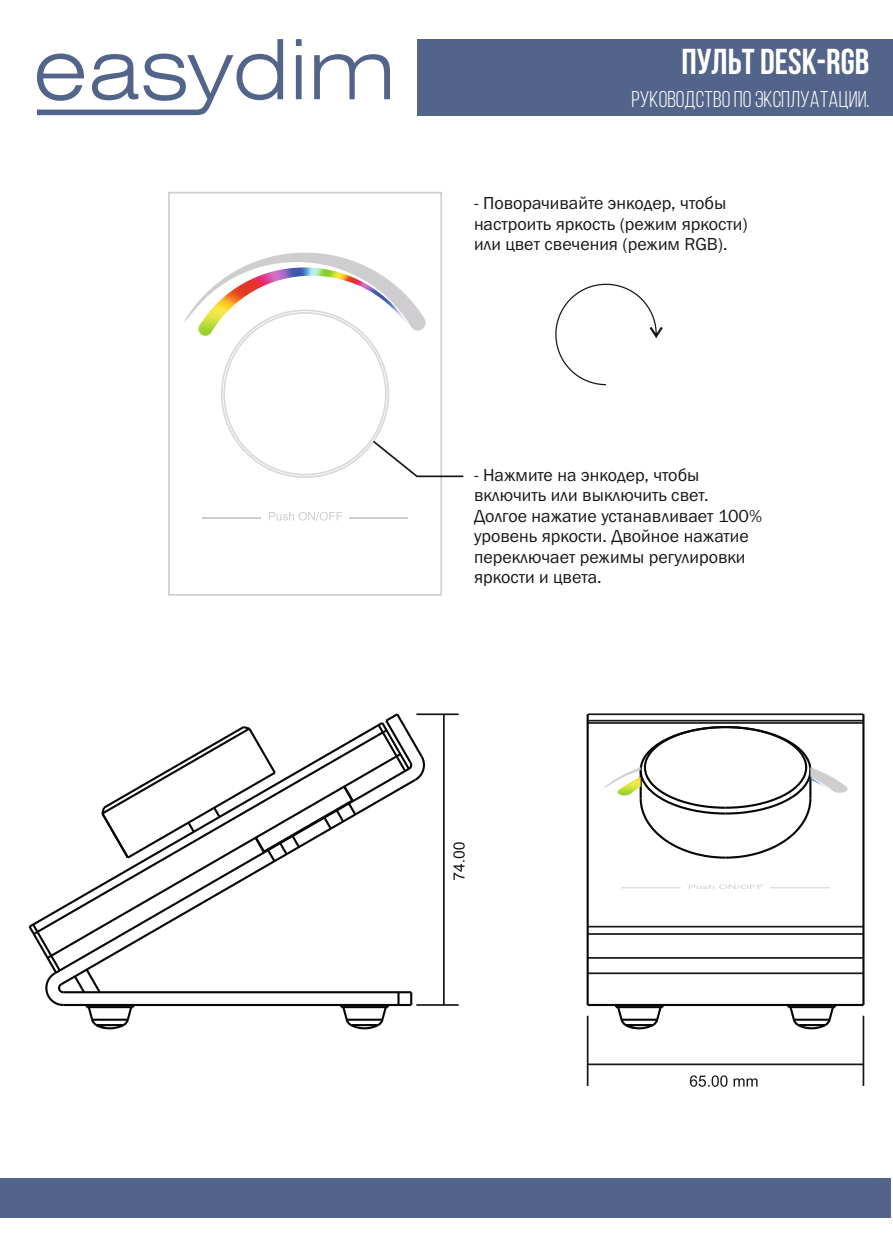
<style>
.page{position:relative;width:893px;height:1259px;background:#fff}
.page>*{position:absolute;margin:0;border:0;box-sizing:border-box;transform-origin:0 0}
.t1{font:700 36px "Bebas Neue";color:#fff}
.t2{font:22.8px "Bebas Neue";color:#fff}
.t3{font:18px/20.4px "Franklin Gothic";color:#151616}
</style>
<div class="page">
<svg style="left:37px;top:39px;width:246px;height:76px"></svg>
<svg style="left:296px;top:39px;width:6px;height:60px"></svg>
<svg style="left:314px;top:54px;width:76px;height:45px"></svg>
<div style="left:417px;top:39px;width:476px;height:76px;background:#52648a"></div>
<div style="left:168px;top:192px;width:274px;height:404px;border:2px solid #cfcdd0"></div>
<hr style="left:862px;top:714px;width:2px;height:291px;background:#050807">
<hr style="left:587px;top:714px;width:2px;height:291px;background:#050807">
<hr style="left:588px;top:1004px;width:275px;height:2px;background:#050807">
<svg style="left:787px;top:1006px;width:49px;height:23px"></svg>
<hr style="left:788px;top:1006px;width:47px;height:2px;background:#050807">
<svg style="left:615px;top:1006px;width:49px;height:24px"></svg>
<hr style="left:794px;top:1018px;width:35px;height:2px;background:#050807">
<hr style="left:621px;top:1018px;width:36px;height:2px;background:#050807">
<hr style="left:798px;top:1024px;width:27px;height:2px;background:#050807">
<hr style="left:626px;top:1024px;width:27px;height:2px;background:#050807">
<hr style="left:588px;top:972px;width:275px;height:2px;background:#151616">
<hr style="left:588px;top:926px;width:275px;height:1px;background:#151616">
<hr style="left:588px;top:722px;width:275px;height:2px;background:#151616">
<hr style="left:588px;top:720px;width:275px;height:1px;background:#151616">
<hr style="left:588px;top:713px;width:275px;height:2px;background:#151616">
<hr style="left:588px;top:933px;width:275px;height:2px;background:#151616">
<hr style="left:588px;top:957px;width:275px;height:1px;background:#151616">
<svg style="left:603px;top:726px;width:245px;height:133px"></svg>
<svg style="left:689px;top:884px;width:74px;height:5px"></svg>
<hr style="left:621px;top:887px;width:60px;height:1px;background:#cfcdd0">
<hr style="left:770px;top:887px;width:60px;height:1px;background:#cfcdd0">
<hr style="left:587px;top:1015px;width:1px;height:71px;background:#151616">
<hr style="left:863px;top:1015px;width:1px;height:71px;background:#151616">
<hr style="left:588px;top:1063px;width:275px;height:2px;background:#151616">
<svg style="left:690px;top:1075px;width:67px;height:11px"></svg>
<svg style="left:410px;top:992px;width:2px;height:13px"></svg>
<svg style="left:397px;top:993px;width:3px;height:11px"></svg>
<svg style="left:340px;top:1006px;width:49px;height:23px"></svg>
<svg style="left:65px;top:785px;width:338px;height:175px"></svg>
<svg style="left:65px;top:782px;width:324px;height:155px"></svg>
<svg style="left:37px;top:725px;width:348px;height:204px"></svg>
<svg style="left:376px;top:713px;width:50px;height:69px"></svg>
<hr style="left:63px;top:991px;width:348px;height:2px;background:#050807">
<svg style="left:99px;top:725px;width:259px;height:139px"></svg>
<hr style="left:63px;top:1004px;width:348px;height:2px;background:#050807">
<hr style="left:341px;top:1006px;width:47px;height:2px;background:#050807">
<svg style="left:86px;top:1006px;width:48px;height:24px"></svg>
<hr style="left:347px;top:1018px;width:35px;height:2px;background:#050807">
<hr style="left:92px;top:1018px;width:36px;height:2px;background:#050807">
<hr style="left:351px;top:1024px;width:27px;height:2px;background:#050807">
<hr style="left:96px;top:1024px;width:27px;height:2px;background:#050807">
<svg style="left:72px;top:966px;width:31px;height:28px"></svg>
<svg style="left:28px;top:921px;width:37px;height:86px"></svg>
<hr style="left:416px;top:713px;width:43px;height:2px;background:#151616">
<hr style="left:416px;top:1004px;width:43px;height:2px;background:#151616">
<hr style="left:443px;top:714px;width:2px;height:291px;background:#151616">
<svg style="left:453px;top:842px;width:12px;height:38px"></svg>
<svg style="left:269px;top:512px;width:73px;height:8px"></svg>
<hr style="left:202px;top:517px;width:59px;height:2px;background:#cfcdd0">
<hr style="left:349px;top:517px;width:59px;height:2px;background:#cfcdd0">
<svg style="left:555px;top:284px;width:108px;height:101px"></svg>
<svg style="left:371px;top:439px;width:93px;height:39px"></svg>
<img style="left:198px;top:330px;width:168px;height:6px">
<svg style="left:184px;top:253px;width:242px;height:77px"></svg>
<div style="left:0;top:1177px;width:891px;height:40px;background:#52648a"></div>
<h1 class="t1" style="left:681px;top:47px;width:189px">Пульт DESK-RGB</h1>
<p class="t2" style="left:631px;top:90px;width:239px">Руководство по эксплуатации.</p>
<p class="t3" style="left:474px;top:195px;width:275px">- Поворачивайте энкодер, чтобы настроить яркость (режим яркости) или цвет свечения (режим RGB).</p>
<p class="t3" style="left:474px;top:466px;width:290px">- Нажмите на энкодер, чтобы включить или выключить свет.<br>Долгое нажатие устанавливает 100% уровень яркости. Двойное нажатие переключает режимы регулировки яркости и цвета.</p>
</div>
